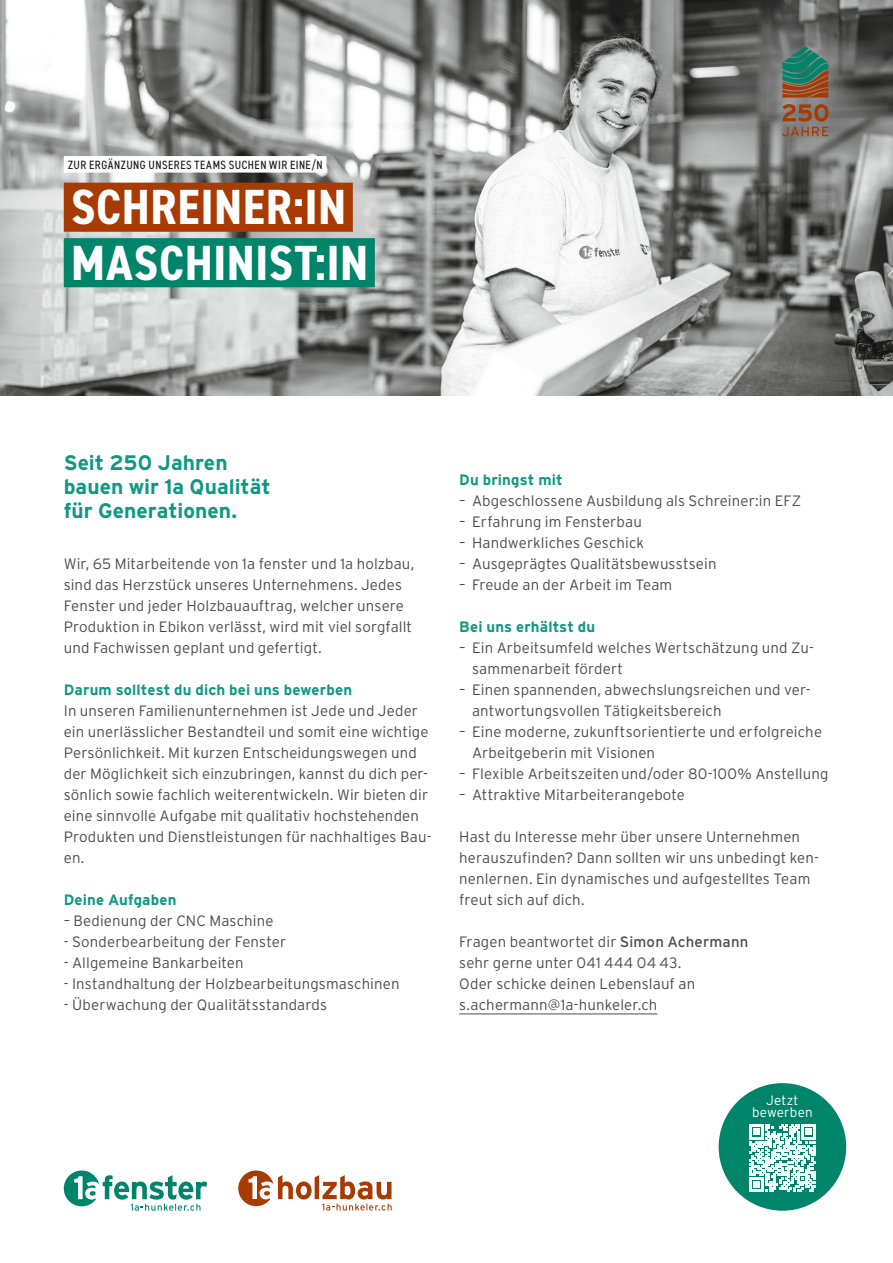
<style>
.page{position:relative;width:893px;height:1263px;background:#fff}
.page>*{position:absolute;margin:0;border:0;box-sizing:border-box;transform-origin:0 0}
.Haupttitel_grün{font:700 condensed 49.5px "DIN2014";letter-spacing:.01em;color:#fff}
.Haupttitel_rot{font:700 condensed 49.5px "DIN2014";letter-spacing:.01em;color:#fff}
.t1{font:700 21px "Interstate";color:#119884}
.Grundtext_10_14{font:300 15px/21px "Interstate";letter-spacing:.01em;color:#4d4d4c}
.Zwischentitel{font:700 15px "Interstate";letter-spacing:.01em;color:#119884}
.Grundtext_10_14-2{font:700 15px "Interstate";letter-spacing:.01em;color:#119884}
.t2{font:300 13.5px "Interstate";letter-spacing:.015em;color:#fff}
.Zur_Ergänzung__Oberzeile{font:condensed 12px "DIN2014";letter-spacing:.04em;color:#131413}
.s1{font-weight:400}
</style>
<div class="page">
<img style="left:0;top:0;width:893px;height:395px">
<svg style="left:681px;top:0;width:212px;height:204px;background:#6d6d6b"></svg>
<div style="left:64px;top:156px;width:263px;height:17px;background:#fff"></div>
<div style="left:64px;top:183px;width:289px;height:49px;background:#a83b03"></div>
<div style="left:64px;top:238px;width:311px;height:49px;background:#00856b"></div>
<hr style="left:459px;top:1014px;width:198px;height:1px;background:#4d4d4c">
<div style="left:719px;top:1083px;width:127px;height:128px;background:#00856b;border-radius:50%"></div>
<svg style="left:749px;top:1125px;width:67px;height:67px"></svg>
<svg style="left:64px;top:1170px;width:143px;height:41px"></svg>
<svg style="left:238px;top:1170px;width:154px;height:40px"></svg>
<p class="Zur_Ergänzung__Oberzeile" style="left:68px;top:157px;width:256px">ZUR ERGÄNZUNG UNSERES TEAMS SUCHEN WIR EINE/N</p>
<p class="Haupttitel_rot" style="left:71px;top:174px;width:277px">SCHREINER:IN</p>
<p class="Haupttitel_grün" style="left:71px;top:230px;width:299px">MASCHINIST:IN</p>
<p class="t1" style="left:64px;top:451px;width:165px">Seit 250 Jahren</p>
<p class="t1" style="left:64px;top:475px;width:208px">bauen wir 1a Qualität</p>
<p class="t1" style="left:64px;top:499px;width:175px">für Generationen.</p>
<p class="Grundtext_10_14" style="left:64px;top:553px;width:352px">Wir, 65 Mitarbeitende von 1a fenster und 1a holzbau,</p>
<p class="Grundtext_10_14" style="left:64px;top:574px;width:340px">sind das Herzstück unseres Unternehmens. Jedes</p>
<p class="Grundtext_10_14" style="left:64px;top:595px;width:342px">Fenster und jeder Holzbauauftrag, welcher unsere</p>
<p class="Grundtext_10_14" style="left:64px;top:616px;width:350px">Produktion in Ebikon verlässt, wird mit viel sorgfallt</p>
<p class="Grundtext_10_14" style="left:64px;top:637px;width:259px">und Fachwissen geplant und gefertigt.</p>
<p class="Grundtext_10_14-2" style="left:64px;top:681px;width:290px">Darum solltest du dich bei uns bewerben</p>
<p class="Grundtext_10_14" style="left:64px;top:700px;width:356px">In unseren Familienunternehmen ist Jede und Jeder</p>
<p class="Grundtext_10_14" style="left:64px;top:721px;width:366px">ein unerlässlicher Bestandteil und somit eine wichtige</p>
<p class="Grundtext_10_14" style="left:64px;top:742px;width:355px">Persönlichkeit. Mit kurzen Entscheidungswegen und</p>
<p class="Grundtext_10_14" style="left:64px;top:763px;width:366px">der Möglichkeit sich einzubringen, kannst du dich per&shy;sönlich sowie fachlich weiterentwickeln. Wir bieten dir</p>
<p class="Grundtext_10_14" style="left:64px;top:805px;width:357px">eine sinnvolle Aufgabe mit qualitativ hochstehenden</p>
<p class="Grundtext_10_14" style="left:64px;top:826px;width:369px">Produkten und Dienstleistungen für nachhaltiges Bau&shy;en.</p>
<p class="Zwischentitel" style="left:64px;top:891px;width:114px">Deine Aufgaben</p>
<p class="Grundtext_10_14" style="left:64px;top:910px;width:211px">– Bedienung der CNC Maschine</p>
<p class="Grundtext_10_14" style="left:64px;top:931px;width:224px">- Sonderbearbeitung der Fenster</p>
<p class="Grundtext_10_14" style="left:64px;top:952px;width:181px">- Allgemeine Bankarbeiten</p>
<p class="Grundtext_10_14" style="left:64px;top:973px;width:337px">- Instandhaltung der Holzbearbeitungsmaschinen</p>
<p class="Grundtext_10_14" style="left:64px;top:994px;width:265px">- Überwachung der Qualitätsstandards</p>
<p class="Zwischentitel" style="left:459px;top:471px;width:105px">Du bringst mit</p>
<p class="Grundtext_10_14" style="left:459px;top:490px;width:344px">– Abgeschlossene Ausbildung als Schreiner:in EFZ</p>
<p class="Grundtext_10_14" style="left:459px;top:511px;width:184px">– Erfahrung im Fensterbau</p>
<p class="Grundtext_10_14" style="left:459px;top:532px;width:186px">– Handwerkliches Geschick</p>
<p class="Grundtext_10_14" style="left:459px;top:553px;width:259px">– Ausgeprägtes Qualitätsbewusstsein</p>
<p class="Grundtext_10_14" style="left:459px;top:574px;width:215px">– Freude an der Arbeit im Team</p>
<p class="Zwischentitel" style="left:459px;top:618px;width:138px">Bei uns erhältst du</p>
<p class="Grundtext_10_14" style="left:472px;top:637px;width:343px;text-indent:-13px">– Ein Arbeitsumfeld welches Wertschätzung und Zu&shy;sammenarbeit fördert</p>
<p class="Grundtext_10_14" style="left:472px;top:679px;width:340px;text-indent:-13px">– Einen spannenden, abwechslungsreichen und ver&shy;antwortungsvollen Tätigkeitsbereich</p>
<p class="Grundtext_10_14" style="left:459px;top:721px;width:364px">– Eine moderne, zukunftsorientierte und erfolgreiche</p>
<p class="Grundtext_10_14" style="left:472px;top:742px;width:185px">Arbeitgeberin mit Visionen</p>
<p class="Grundtext_10_14" style="left:459px;top:763px;width:371px">– Flexible Arbeitszeiten und/oder 80-100% Anstellung</p>
<p class="Grundtext_10_14" style="left:459px;top:784px;width:227px">– Attraktive Mitarbeiterangebote</p>
<p class="Grundtext_10_14" style="left:459px;top:826px;width:342px">Hast du Interesse mehr über unsere Unternehmen</p>
<p class="Grundtext_10_14" style="left:459px;top:847px;width:361px">herauszufinden? Dann sollten wir uns unbedingt ken&shy;nenlernen. Ein dynamisches und aufgestelltes Team</p>
<p class="Grundtext_10_14" style="left:459px;top:889px;width:127px">freut sich auf dich.</p>
<p class="Grundtext_10_14" style="left:459px;top:931px;width:291px">Fragen beantwortet dir <span class="s1">Simon Achermann</span></p>
<p class="Grundtext_10_14" style="left:459px;top:952px;width:224px">sehr gerne unter 041 444 04 43.</p>
<p class="Grundtext_10_14" style="left:459px;top:973px;width:237px">Oder schicke deinen Lebenslauf an s.achermann@1a-hunkeler.ch</p>
<p class="t2" style="left:766px;top:1092px;width:34px">Jetzt</p>
<p class="t2" style="left:752px;top:1105px;width:62px">bewerben</p>
</div>
